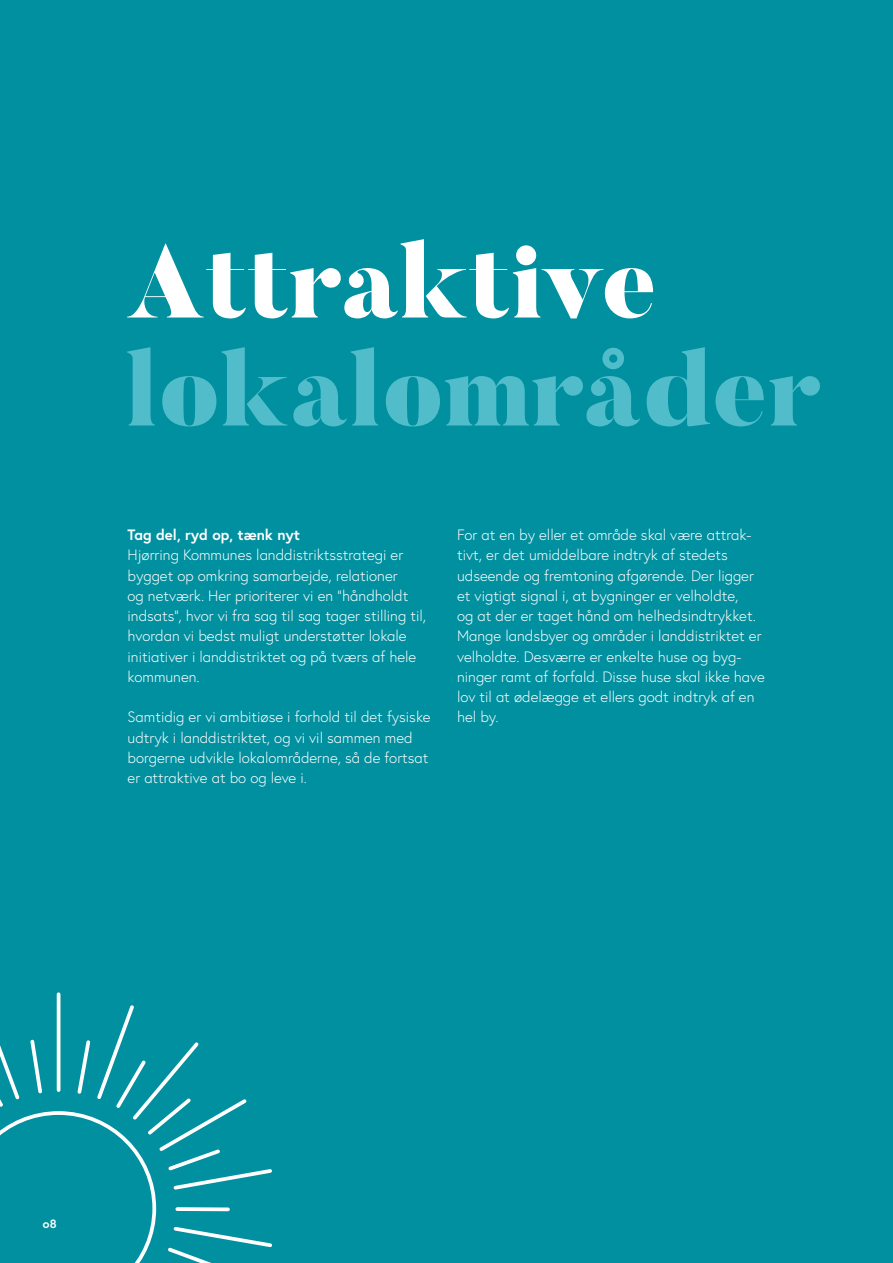
<style>
.page{position:relative;width:893px;height:1263px;background:#00909f}
.page>*{position:absolute;margin:0;border:0;box-sizing:border-box;transform-origin:0 0}
.t1{font:900 105px "Butler";color:#51bdcb}
.t2{font:900 105px "Butler";color:#fff}
.Brødtekst{font:300 15px/20.2px "Europa";color:#fff}
.Brødtekst-2{font:700 15px "Europa";color:#fff}
.Brødtekst-3{font:700 12px "Europa";color:#fff}
</style>
<div class="page">
<svg style="left:0;top:992px;width:272px;height:271px"></svg>
<p class="t2" style="left:125px;top:214px;width:534px">Attraktive</p>
<p class="t1" style="left:125px;top:322px;width:698px">lokalområder</p>
<p class="Brødtekst-2" style="left:128px;top:525px;width:174px">Tag del, ryd op, tænk nyt</p>
<p class="Brødtekst" style="left:128px;top:545px;width:300px">Hjørring Kommunes landdistriktsstrategi er bygget op omkring samarbejde, relationer<br>og netværk. Her prioriterer vi en ”håndholdt indsats”, hvor vi fra sag til sag tager stilling til, hvordan vi bedst muligt understøtter lokale initiativer i landdistriktet og på tværs af hele kommunen.</p>
<p class="Brødtekst" style="left:128px;top:707px;width:305px">Samtidig er vi ambitiøse i forhold til det fysiske udtryk i landdistriktet, og vi vil sammen med borgerne udvikle lokalområderne, så de fortsat er attraktive at bo og leve i.</p>
<p class="Brødtekst" style="left:457px;top:524px;width:309px">For at en by eller et område skal være attrak&shy;tivt, er det umiddelbare indtryk af stedets udseende og fremtoning afgørende. Der ligger et vigtigt signal i, at bygninger er velholdte,<br>og at der er taget hånd om helhedsindtrykket.<br>Mange landsbyer og områder i landdistriktet er velholdte. Desværre er enkelte huse og byg&shy;ninger ramt af forfald. Disse huse skal ikke have lov til at ødelægge et ellers godt indtryk af en hel by.</p>
<p class="Brødtekst-3" style="left:43px;top:1216px;width:15px">08</p>
</div>
